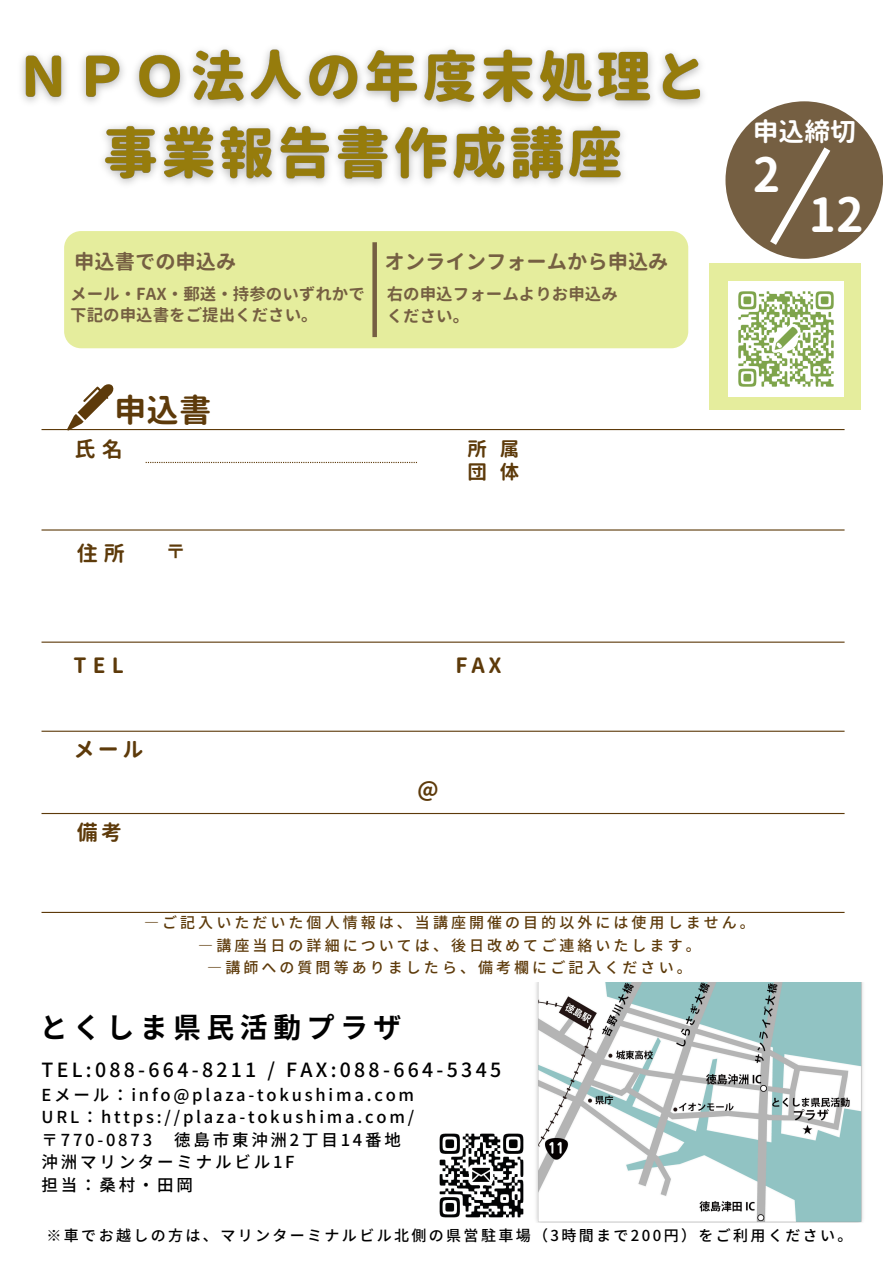
<style>
.page{position:relative;width:894px;height:1264px;background:#fff}
.page>*{position:absolute;margin:0;border:0;box-sizing:border-box;transform-origin:0 0}
.t1{font:700 46.95px "Gen Jyuu Gothic";color:#fff}
.t2{font:700 32.4px "Gen Jyuu Gothic";color:#5d3a0a}
.t3{font:700 28.5px "Glow Sans J";letter-spacing:.17em;color:#000}
.t4{font:700 25.8px "Gen Jyuu Gothic";color:#fff}
.t5{font:700 21px "Gen Jyuu Gothic";letter-spacing:.17em;color:#5d3a0a}
.t6{font:700 20.25px "Gen Jyuu Gothic";color:#755f42}
.t7{font:500 19.5px "Noto Sans JP";letter-spacing:.17em;color:#000}
.t8{font:700 19.5px/23.7px "Gen Jyuu Gothic";color:#5d3a0a}
.t9{font:500 16.5px/22.5px "Noto Sans JP";letter-spacing:.17em;color:#000;text-align:justify}
.t10{font:700 16.5px/21.3px "Gen Jyuu Gothic";color:#755f42}
.t11{font:500 16.5px "Sawarabi Gothic";color:#5d3a0a}
.t12{font:500 15px "Noto Sans JP";letter-spacing:.205em;color:#5d3a0a}
.t13{font:500 15px "Noto Sans JP";letter-spacing:.16em;color:#000}
</style>
<div class="page">
<div style="left:64px;top:231px;width:624px;height:117px;background:#e5ed9d"></div>
<div style="left:372px;top:242px;width:5px;height:95px;background:#755f42"></div>
<div style="left:725px;top:101px;width:157px;height:158px;background:#755f42;border-radius:50%"></div>
<svg style="left:763px;top:147px;width:68px;height:105px"></svg>
<hr style="left:41px;top:429px;width:803px;height:1px;background:#5d3a0a">
<hr style="left:41px;top:641px;width:803px;height:1px;background:#5d3a0a">
<hr style="left:41px;top:529px;width:803px;height:1px;background:#5d3a0a">
<hr style="left:41px;top:813px;width:803px;height:1px;background:#5d3a0a">
<hr style="left:41px;top:730px;width:803px;height:1px;background:#5d3a0a">
<hr style="left:41px;top:911px;width:803px;height:2px;background:#5d3a0a">
<svg style="left:146px;top:462px;width:271px;height:1px"></svg>
<img style="left:439px;top:1133px;width:85px;height:85px">
<img style="left:536px;top:982px;width:327px;height:240px">
<svg style="left:67px;top:384px;width:47px;height:45px"></svg>
<div style="left:709px;top:263px;width:151px;height:147px;background:#e5ed9d"></div>
<img style="left:728px;top:281px;width:114px;height:115px">
<img style="left:21px;top:48px;width:682px;height:136px">
<h4 class="t4" style="left:752px;top:113px;width:105px">申込締切</h4>
<p class="t6" style="left:74px;top:247px;width:164px">申込書での申込み</p>
<p class="t6" style="left:384px;top:247px;width:285px">オンラインフォームから申込み</p>
<h4 class="t10" style="left:386px;top:283px;width:232px">右の申込フォームよりお申込みください。</h4>
<h3 class="t10" style="left:70px;top:283px;width:296px">メール・FAX・郵送・持参のいずれかで下記の申込書をご提出ください。</h3>
<h5 class="t2" style="left:114px;top:386px;width:99px">申込書</h5>
<p class="t5" style="left:75px;top:434px;width:50px">氏名</p>
<h5 class="t5" style="left:77px;top:538px;width:50px">住所</h5>
<p class="t11" style="left:167px;top:543px;width:18px">〒</p>
<h5 class="t8" style="left:467px;top:436px;width:53px">所 属団 体</h5>
<h6 class="t1" style="left:752px;top:142px;width:29px">2</h6>
<h6 class="t1" style="left:808px;top:181px;width:57px">12</h6>
<p class="t5" style="left:73px;top:650px;width:52px">TEL</p>
<h3 class="t5" style="left:73px;top:735px;width:72px">メール</h3>
<p class="t5" style="left:77px;top:817px;width:47px">備考</p>
<h5 class="t5" style="left:455px;top:650px;width:47px">FAX</h5>
<h5 class="t5" style="left:417px;top:776px;width:22px">＠</h5>
<h4 class="t12" style="left:144px;top:910px;width:612px">―ご記入いただいた個人情報は、当講座開催の目的以外には使用しません。</h4>
<h4 class="t12" style="left:198px;top:933px;width:504px">―講座当日の詳細については、後日改めてご連絡いたします。</h4>
<h5 class="t12" style="left:207px;top:955px;width:486px">―講師への質問等ありましたら、備考欄にご記入ください。</h5>
<p class="t3" style="left:40px;top:1004px;width:363px">とくしま県民活動プラザ</p>
<p class="t7" style="left:41px;top:1054px;width:461px">TEL:088-664-8211 / FAX:088-664-5345</p>
<p class="t9" style="left:41px;top:1082px;width:374px">Eメール：info@plaza-tokushima.com URL：https://plaza-tokushima.com/〒770-0873</p>
<p class="t9" style="left:41px;top:1127px;width:361px;text-align:left;text-indent:133px">徳島市東沖洲2丁目 14番地沖洲マリンターミナルビル1F<br>担当：桑村・田岡</p>
<p class="t13" style="left:47px;top:1223px;width:807px">※車でお越しの方は、マリンターミナルビル北側の県営駐車場（3時間まで200円）をご利用ください。</p>
</div>
